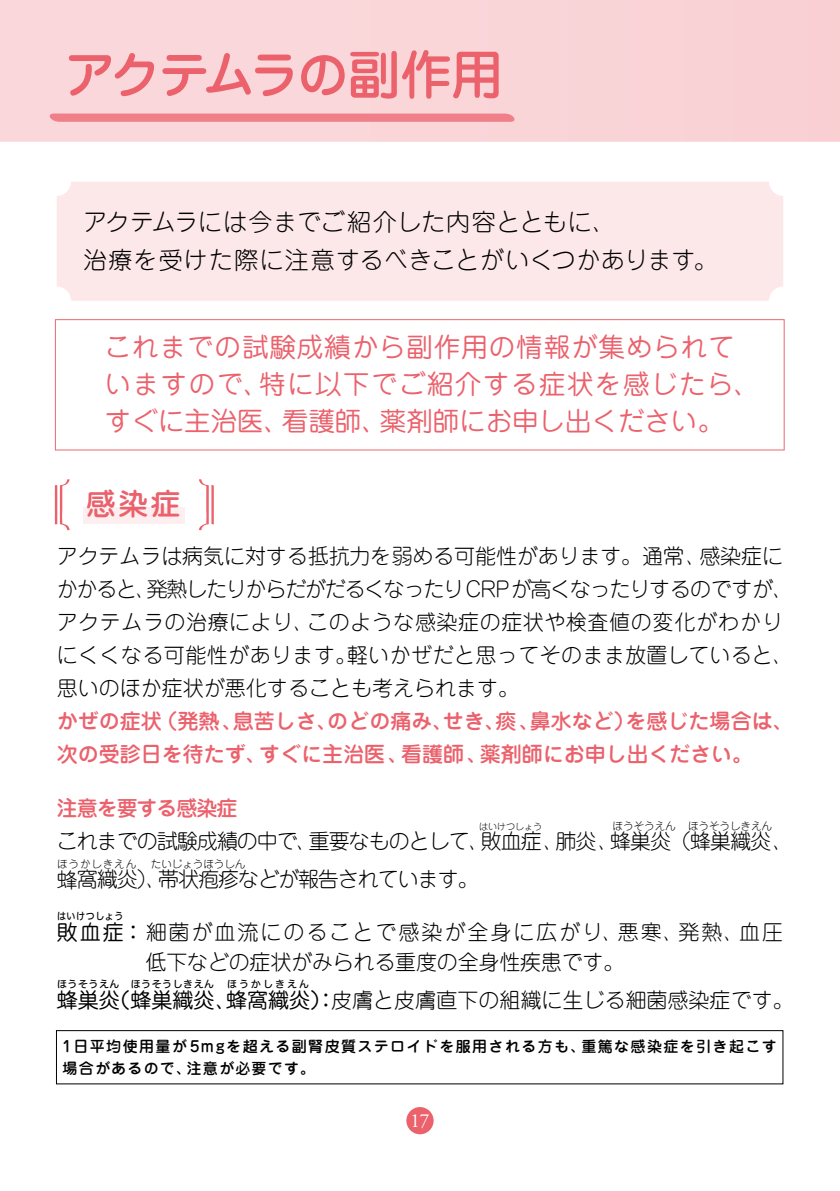
<style>
.page{position:relative;width:840px;height:1191px;background:#fff}
.page>*{position:absolute;margin:0;border:0;box-sizing:border-box;transform-origin:0 0}
.t1{font:500 52.4px "Jun 34 Pro";letter-spacing:-.07em;color:#eb616c}
.t2{font:500 30px "Jun 34 Pro";color:#eb616c}
.t3{font:26.4px/37px "Jun 201 Pro";letter-spacing:.035em;color:#eb616c}
.t4{font:300 24px/38px "Jun 101 Pro";letter-spacing:.025em;color:#000}
.t5{font:300 21px/33px "Jun 101 Pro";letter-spacing:-.005em;color:#000}
.t6{font:500 21px/33px "Jun 34 Pro";color:#eb616c}
.t7{font:300 21px "Jun 101 Pro";letter-spacing:-.05em;color:#000}
.t8{font:300 21px "Jun 101 Pro";letter-spacing:.095em;color:#000}
.t9{font:500 21px "Jun 34 Pro";letter-spacing:-.05em;color:#eb616c}
.t10{font:20px "Adobe Garamond Pro";color:#fff;scale:.95 1}
.t11{font:500 15px/22px "Jun 34 Pro";letter-spacing:.09em;color:#000}
.t12{font:300 10.4px "Jun 101 Pro";color:#000}
.t13{font:10.4px "Hira Maru Pro W4";color:#000}
.t14{font:300 10.4px "Jun 101 Pro";letter-spacing:.085em;color:#000}
.t15{font:10.4px "Hira Maru Pro W4";color:#000;scale:.91 1}
.t16{font:10.4px "Hira Maru Pro W4";letter-spacing:.145em;color:#000}
.t17{font:300 9px "Jun 101 Pro";color:#000}
.s1{font-family:"Jun 201 Pro";font-weight:400}
</style>
<div class="page">
<div style="left:0;top:0;width:839px;height:142px;background:#fad6d9"></div>
<div style="left:406px;top:1107px;width:27px;height:27px;background:#eb616c;border-radius:50%"></div>
<svg style="left:55px;top:319px;width:729px;height:131px"></svg>
<svg style="left:48px;top:113px;width:467px;height:9px;background:#f08891"></svg>
<div style="left:83px;top:507px;width:101px;height:17px;background:#fdeff0"></div>
<svg style="left:55px;top:479px;width:15px;height:51px"></svg>
<svg style="left:199px;top:479px;width:15px;height:51px"></svg>
<div style="left:57px;top:182px;width:725px;height:119px;background:#fce7e9;border-radius:14px"></div>
<div style="left:56px;top:1030px;width:727px;height:54px;border:1px solid #000"></div>
<h1 class="t1" style="left:64px;top:33px;width:441px">アクテムラの副作用</h1>
<p class="t4" style="left:83px;top:200px;width:636px">アクテムラには今までご紹介した内容とともに、<br>治療を受けた際に注意するべきことがいくつかあります。</p>
<p class="t3" style="left:105px;top:326px;width:656px">これまでの試験成績から副作用の情報が集められていますので、特に以下でご紹介する症状を感じたら、すぐに主治医、看護師、薬剤師にお申し出ください。</p>
<h2 class="t2" style="left:86px;top:480px;width:96px">感染症</h2>
<p class="t5" style="left:57px;top:537px;width:738px">アクテムラは病気に対する抵抗力を弱める可能性があります。通常、感染症にかかると、発熱したりからだがだるくなったりCRPが高くなったりするのですが、アクテムラの治療により、このような感染症の症状や検査値の変化がわかりにくくなる可能性があります。軽いかぜだと思ってそのまま放置していると、思いのほか症状が悪化することも考えられます。</p>
<p class="t6" style="left:57px;top:702px;width:738px">かぜの症状（発熱、息苦しさ、のどの痛み、せき、痰、鼻水など）を感じた場合は、次の受診日を待たず、すぐに主治医、看護師、薬剤師にお申し出ください。</p>
<p class="t9" style="left:57px;top:792px;width:182px">注意を要する感染症</p>
<p class="t7" style="left:57px;top:825px;width:738px">これまでの試験成績の中で、重要なものとして、敗血症、肺炎、蜂巣炎（蜂巣織炎、</p>
<p class="t17" style="left:479px;top:819px;width:65px">はいけつしょう</p>
<p class="t12" style="left:612px;top:817px;width:64px">ほうそうえん</p>
<p class="t12" style="left:687px;top:817px;width:85px">ほうそうしきえん</p>
<p class="t14" style="left:57px;top:855px;width:80px">ほうかしきえん</p>
<p class="t12" style="left:151px;top:855px;width:96px">たいじょうほうしん</p>
<p class="t7" style="left:57px;top:863px;width:423px">蜂窩織炎）、帯状疱疹などが報告されています。</p>
<p class="t15" style="left:57px;top:907px;width:75px">はいけつしょう</p>
<p class="t5" style="left:57px;top:940px;width:738px;line-height:38px;text-indent:89px">低下などの症状がみられる重度の全身性疾患です。<br><span class="s1">蜂巣炎（蜂巣織炎、蜂窩織炎）：</span>皮膚と皮膚直下の組織に生じる細菌感染症です。</p>
<p class="t8" style="left:57px;top:915px;width:727px"><span class="s1">敗血症：</span>細菌が血流にのることで感染が全身に広がり、悪寒、発熱、血圧</p>
<p class="t13" style="left:57px;top:975px;width:64px">ほうそうえん</p>
<p class="t13" style="left:130px;top:975px;width:85px">ほうそうしきえん</p>
<p class="t16" style="left:227px;top:975px;width:84px">ほうかしきえん</p>
<p class="t11" style="left:63px;top:1033px;width:715px">1日平均使用量が 5mgを超える副腎皮質ステロイドを服用される方も、重篤な感染症を引き起こす場合があるので、注意が必要です。</p>
<p class="t10" style="left:410px;top:1109px;width:21px">17</p>
</div>
